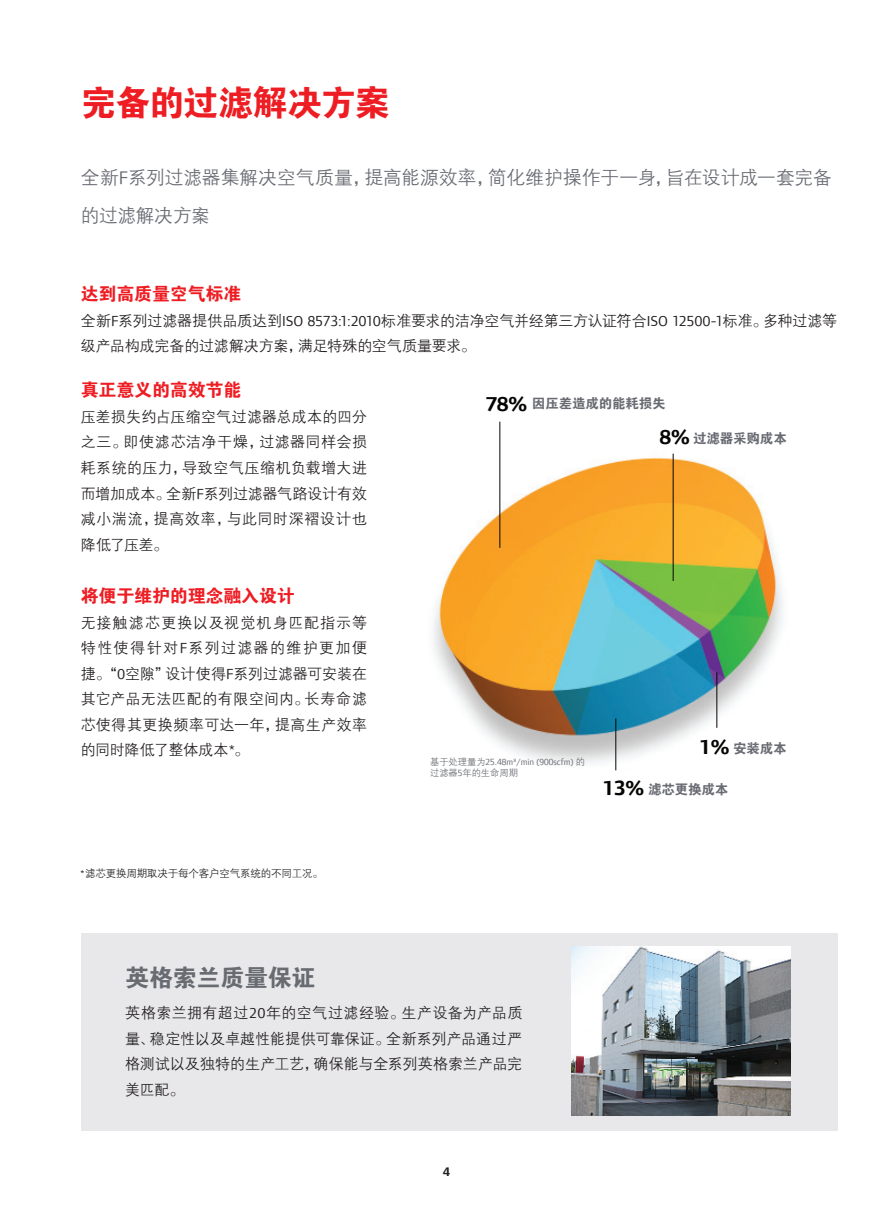
<style>
.page{position:relative;width:893px;height:1212px;background:#fff}
.page>*{position:absolute;margin:0;border:0;box-sizing:border-box;transform-origin:0 0}
.t1{font:35.25px "FZDHTJW GB1 0";letter-spacing:-.03em;color:#ee1d23}
.t2{font:24px "FZDHTJW GB1 0";letter-spacing:-.01em;color:#696b73}
.t3{font:700 21.15px "Foundry Form Sans";color:#050504}
.t4{font:18.75px/37.5px "FZZDXJW GB1 0";letter-spacing:-.005em;color:#696b73}
.t5{font:18px "FZDHTJW GB1 0";letter-spacing:-.01em;color:#ee1d23}
.t6{font:15px/25.5px "FZZDXJW GB1 0";color:#231f20;text-align:justify}
.t7{font:13.5px "FZDHTJW GB1 0";letter-spacing:-.01em;color:#696b73}
.t8{font:12.75px "Foundry Form Sansbold";color:#231f20}
.t9{font:10.5px "FZZDXJW GB1 0";letter-spacing:-.015em;color:#231f20}
.t10{font:9.3px "Foundry Form Sans";color:#6a6c73}
.t11{font:9.3px "FZZDXJW GB1 0";color:#6a6c73}
.s1{font-family:"Foundry Form Sansbook"}
.s2{font-family:"FZZDXJW GB1 0"}
.s3{font-family:"Foundry Form Sans"}
</style>
<div class="page">
<img style="left:433px;top:424px;width:350px;height:347px">
<hr style="left:499px;top:422px;width:1px;height:126px;background:#050504">
<hr style="left:673px;top:454px;width:1px;height:127px;background:#050504">
<hr style="left:716px;top:672px;width:1px;height:56px;background:#050504">
<hr style="left:615px;top:718px;width:1px;height:52px;background:#050504">
<div style="left:81px;top:933px;width:756px;height:198px;background:#e8e8ea"></div>
<img style="left:572px;top:946px;width:218px;height:169px">
<div style="left:693px;top:427px;width:128px;height:19px;background:#fff"></div>
<div style="left:733px;top:737px;width:128px;height:20px;background:#fff"></div>
<h1 class="t1" style="left:81px;top:84px;width:310px">完备的过滤解决方案</h1>
<p class="t4" style="left:81px;top:160px;width:753px">全新<span class="s1">F</span>系列过滤器集解决空气质量，提高能源效率，简化维护操作于一身，旨在设计成一套完备的过滤解决方案</p>
<p class="t5" style="left:81px;top:284px;width:162px">达到高质量空气标准</p>
<p class="t6" style="left:81px;top:308px;width:758px">全新<span class="s1">F</span>系列过滤器提供品质达到<span class="s1">ISO 8573:1:2010</span>标准要求的洁净空气并经第三方认证符合<span class="s1">ISO 12500-1</span>标准。多种过滤等级产品构成完备的过滤解决方案，满足特殊的空气质量要求。</p>
<p class="t5" style="left:81px;top:380px;width:162px">真正意义的高效节能</p>
<p class="t6" style="left:81px;top:404px;width:288px">压差损失约占压缩空气过滤器总成本的四分之三。即使滤芯洁净干燥，过滤器同样会损耗系统的压力，导致空气压缩机负载增大进而增加成本。全新<span class="s1">F</span>系列过滤器气路设计有效减小湍流，提高效率，与此同时深褶设计也降低了压差。</p>
<p class="t5" style="left:81px;top:586px;width:216px">将便于维护的理念融入设计</p>
<p class="t6" style="left:81px;top:610px;width:288px">无接触滤芯更换以及视觉机身匹配指示等特性使得针对<span class="s1">F</span>系列过滤器的维护更加便捷。“<span class="s1">0</span>空隙”设计使得<span class="s1">F</span>系列过滤器可安装在其它产品无法匹配的有限空间内。长寿命滤芯使得其更换频率可达一年，提高生产效率的同时降低了整体成本<span class="s1">*</span>。</p>
<h3 class="t3" style="left:486px;top:392px;width:43px">78%</h3>
<p class="t7" style="left:532px;top:396px;width:135px">因压差造成的能耗损失</p>
<h3 class="t3" style="left:660px;top:425px;width:31px">8%</h3>
<p class="t7" style="left:693px;top:430px;width:95px">过滤器采购成本</p>
<h3 class="t3" style="left:700px;top:735px;width:31px">1%</h3>
<p class="t7" style="left:733px;top:741px;width:55px">安装成本</p>
<p class="t10" style="left:430px;top:756px;width:156px"><span class="s2">基于处理量为</span>25.48m³/min (900scfm) <span class="s2">的</span></p>
<p class="t11" style="left:430px;top:768px;width:89px">过滤器<span class="s3">5</span>年的生命周期</p>
<p class="t9" style="left:80px;top:868px;width:245px"><span class="s1">*</span>滤芯更换周期取决于每个客户空气系统的不同工况。</p>
<h2 class="t2" style="left:125px;top:965px;width:192px">英格索兰质量保证</h2>
<p class="t6" style="left:125px;top:1001px;width:399px">英格索兰拥有超过<span class="s1">20</span>年的空气过滤经验。生产设备为产品质量、稳定性以及卓越性能提供可靠保证。全新系列产品通过严格测试以及独特的生产工艺，确保能与全系列英格索兰产品完美匹配。</p>
<p class="t8" style="left:443px;top:1165px;width:8px">4</p>
<h3 class="t3" style="left:603px;top:776px;width:43px">13%</h3>
<p class="t7" style="left:648px;top:782px;width:82px">滤芯更换成本</p>
</div>
